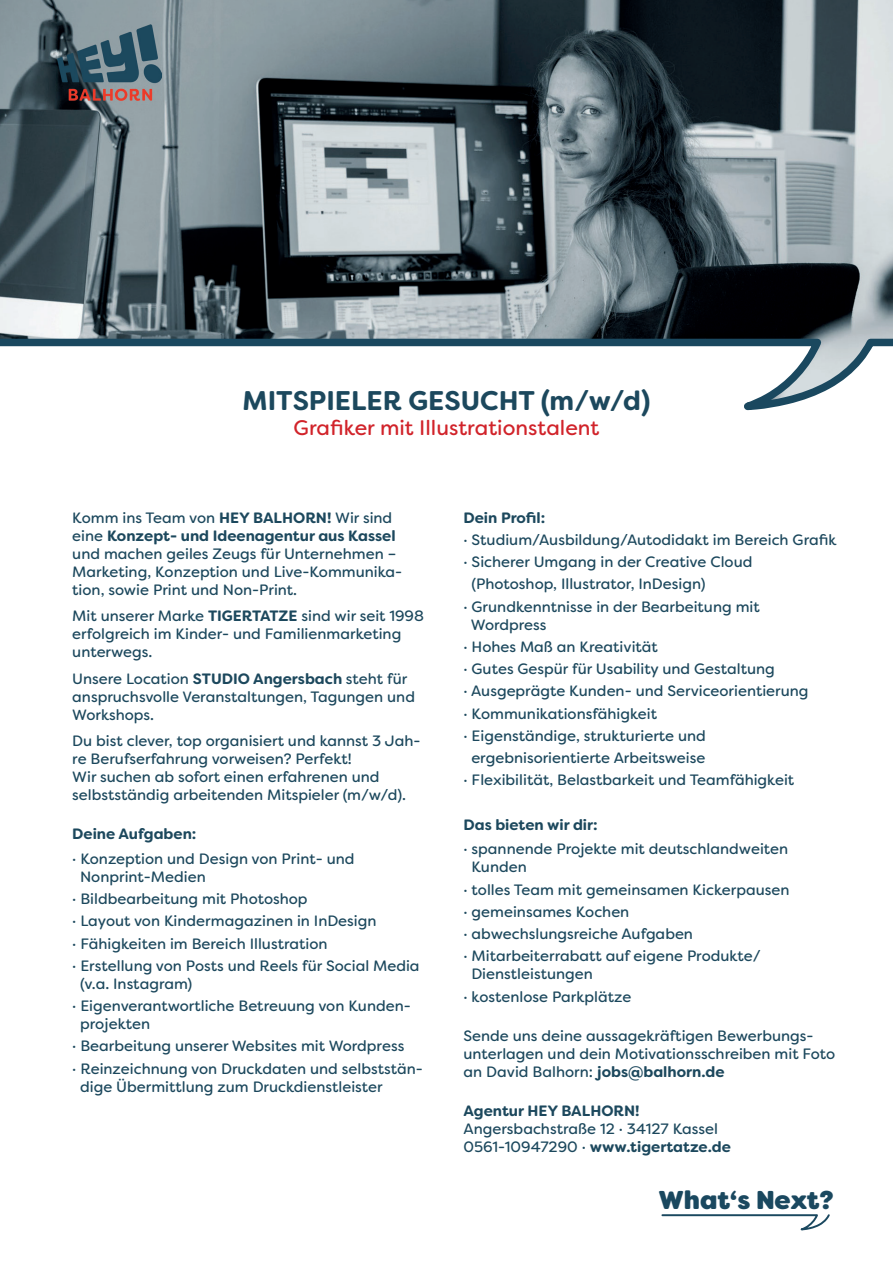
<style>
.page{position:relative;width:893px;height:1263px;background:#fff}
.page>*{position:absolute;margin:0;border:0;box-sizing:border-box;transform-origin:0 0}
.t1{font:700 27px "Filson Soft";color:#1c485d}
.t2{font:800 25.8px "Filson Soft";color:#1a485f}
.t3{font:21px "Filson Soft";color:#d1232a}
.t4{font:15px/18px "Filson Soft";color:#1c485d}
.t5{font:700 15px "Filson Soft";color:#1c485d}
.s1{font-weight:700}
</style>
<div class="page">
<img style="left:0;top:0;width:893px;height:335px">
<svg style="left:661px;top:1214px;width:169px;height:17px"></svg>
<img style="left:57px;top:24px;width:104px;height:76px">
<svg style="left:0;top:335px;width:893px;height:76px"></svg>
<h1 class="t1" style="left:243px;top:383px;width:409px">MITSPIELER GESUCHT (m/w/d)</h1>
<h3 class="t3" style="left:294px;top:414px;width:307px">Grafiker mit Illustrationstalent</h3>
<p class="t4" style="left:72px;top:508px;width:332px">Komm ins Team von <span class="s1">HEY BALHORN!</span> Wir sind eine <span class="s1">Konzept- und Ideenagentur aus Kassel </span>und machen geiles Zeugs für Unternehmen – Marketing, Konzeption und Live-Kommunika&shy;tion, sowie Print und Non-Print.</p>
<p class="t4" style="left:72px;top:607px;width:353px">Mit unserer Marke <span class="s1">TIGERTATZE</span> sind wir seit 1998 erfolgreich im Kinder- und Familienmarketing unterwegs.</p>
<p class="t4" style="left:72px;top:669px;width:344px">Unsere Location <span class="s1">STUDIO Angersbach</span> steht für anspruchsvolle Veranstaltungen, Tagungen und<br>Workshops.</p>
<p class="t4" style="left:72px;top:732px;width:350px">Du bist clever, top organisiert und kannst 3 Jah&shy;re Berufserfahrung vorweisen? Perfekt!<br>Wir suchen ab sofort einen erfahrenen und selbstständig arbeitenden Mitspieler (m/w/d).</p>
<p class="t5" style="left:72px;top:824px;width:126px">Deine Aufgaben:</p>
<p class="t4" style="left:80px;top:849px;width:276px;text-indent:-8px">· Konzeption und Design von Print- und<br>Nonprint-Medien</p>
<p class="t4" style="left:72px;top:888px;width:349px;line-height:22.2px">· Bildbearbeitung mit Photoshop<br>· Layout von Kindermagazinen in InDesign<br>· Fähigkeiten im Bereich Illustration<br>· Erstellung von Posts und Reels für Social Media</p>
<p class="t4" style="left:72px;top:972px;width:340px;line-height:22.2px;text-indent:8px">(v.a. Instagram)<br>· Eigenverantwortliche Betreuung von Kunden-</p>
<p class="t4" style="left:72px;top:1013px;width:352px;line-height:22.2px;text-indent:8px">projekten<br>· Bearbeitung unserer Websites mit Wordpress<br>· Reinzeichnung von Druckdaten und selbststän-</p>
<p class="t4" style="left:80px;top:1077px;width:304px">dige Übermittlung zum Druckdienstleister</p>
<p class="t5" style="left:463px;top:508px;width:83px">Dein Profil:</p>
<p class="t4" style="left:463px;top:531px;width:375px">· Studium/Ausbildung/Autodidakt im Bereich Grafik</p>
<p class="t4" style="left:463px;top:553px;width:290px">· Sicherer Umgang in der Creative Cloud</p>
<p class="t4" style="left:471px;top:575px;width:236px">(Photoshop, Illustrator, InDesign)</p>
<p class="t4" style="left:463px;top:597px;width:298px">· Grundkenntnisse in der Bearbeitung mit</p>
<p class="t4" style="left:471px;top:615px;width:77px">Wordpress</p>
<p class="t4" style="left:463px;top:638px;width:196px">· Hohes Maß an Kreativität</p>
<p class="t4" style="left:463px;top:660px;width:313px">· Gutes Gespür für Usability und Gestaltung</p>
<p class="t4" style="left:463px;top:682px;width:347px">· Ausgeprägte Kunden- und Serviceorientierung</p>
<p class="t4" style="left:463px;top:704px;width:195px">· Kommunikationsfähigkeit</p>
<p class="t4" style="left:463px;top:727px;width:244px">· Eigenständige, strukturierte und</p>
<p class="t4" style="left:471px;top:749px;width:235px">ergebnisorientierte Arbeitsweise</p>
<p class="t4" style="left:463px;top:771px;width:332px">· Flexibilität, Belastbarkeit und Teamfähigkeit</p>
<p class="t5" style="left:463px;top:815px;width:136px">Das bieten wir dir:</p>
<p class="t4" style="left:471px;top:840px;width:318px;text-indent:-8px">· spannende Projekte mit deutschlandweiten<br>Kunden</p>
<p class="t4" style="left:463px;top:878px;width:327px;line-height:22.2px">· tolles Team mit gemeinsamen Kickerpausen · gemeinsames Kochen<br>· abwechslungsreiche Aufgaben<br>· Mitarbeiterrabatt auf eigene Produkte/</p>
<p class="t4" style="left:463px;top:963px;width:169px;line-height:22.2px;text-indent:8px">Dienstleistungen<br>· kostenlose Parkplätze</p>
<p class="t4" style="left:463px;top:1026px;width:373px">Sende uns deine aussagekräftigen Bewerbungs&shy;unterlagen und dein Motivationsschreiben mit Foto an David Balhorn: <span class="s1">jobs@balhorn.de</span></p>
<p class="t5" style="left:463px;top:1101px;width:178px">Agentur HEY BALHORN!</p>
<p class="t4" style="left:463px;top:1120px;width:269px">Angersbachstraße 12 · 34127 Kassel<br>0561-10947290 · <span class="s1">www.tigertatze.de</span></p>
<h2 class="t2" style="left:658px;top:1184px;width:177px">What‘s Next?</h2>
</div>
